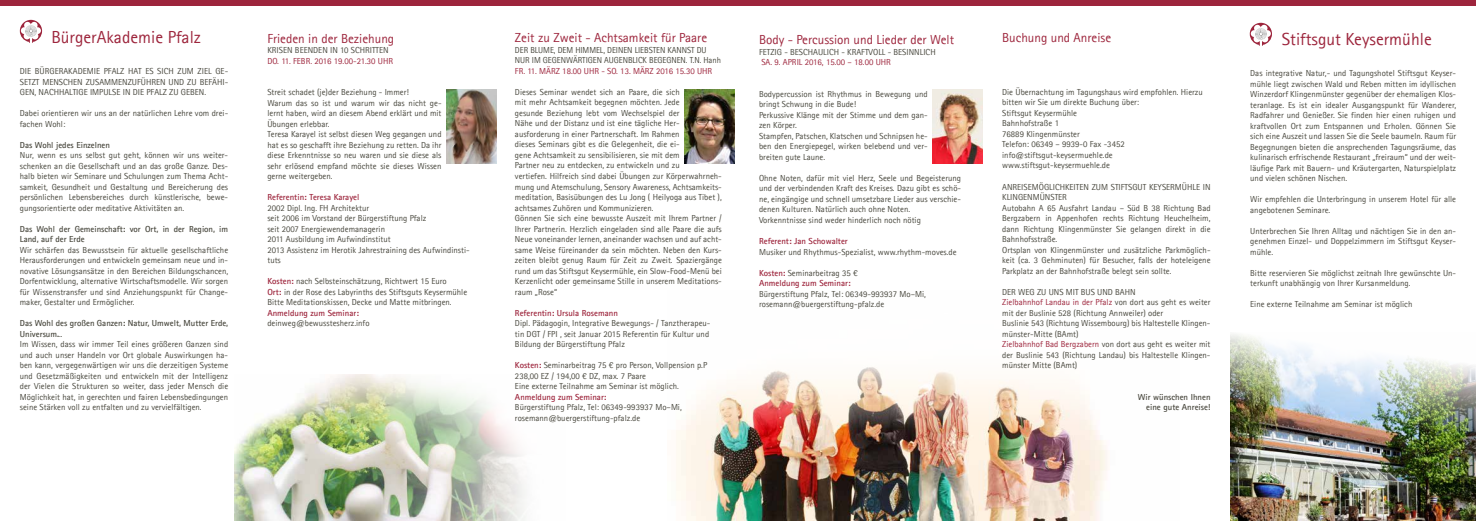
<style>
.page{position:relative;width:1476px;height:521px;background:#fff}
.page>*{position:absolute;margin:0;border:0;box-sizing:border-box;transform-origin:0 0}
.t1{font:17.5px "Agfa Rotis Sans Serif";color:#9d253c}
.t2{font:13.12px "Agfa Rotis Sans Serif";color:#9d253c}
.t3{font:8.75px/10.5px "Agfa Rotis Sans Serif";color:#49483e}
.t4{font:700 8.75px/10.5px "Agfa Rotis Sans Serif";color:#9d253c}
.t5{font:700 8.75px/10.5px "Agfa Rotis Sans Serif";color:#49483e}
.t6{font:8.75px "Agfa Rotis Sans Serif";color:#9d253c}
.s1{font-weight:700}
.s2{font-weight:700;color:#9d253c}
.s3{font-weight:400;color:#49483e}
.s4{color:#9d253c}
</style>
<div class="page">
<div style="left:0;top:0;width:1476px;height:6px;background:#9d253c"></div>
<img style="left:234px;top:375px;width:292px;height:146px">
<img style="left:676px;top:367px;width:431px;height:154px">
<svg style="left:20px;top:20px;width:22px;height:23px"></svg>
<img style="left:1230px;top:334px;width:246px;height:187px">
<svg style="left:1250px;top:23px;width:22px;height:23px"></svg>
<svg style="left:524px;top:389px;width:2px;height:18px"></svg>
<img style="left:685px;top:89px;width:49px;height:75px">
<img style="left:933px;top:89px;width:49px;height:75px">
<img style="left:446px;top:89px;width:50px;height:75px">
<h1 class="t1" style="left:20px;top:27px;width:183px">BürgerAkademie Pfalz</h1>
<p class="t3" style="left:20px;top:66px;width:210px">Die BürgerAkadem ie Pfalz hat es sich zum Ziel ge&shy;setzt Menschen zusamm</p>
<p class="t3" style="left:20px;top:77px;width:210px;text-indent:98px">enzuführen und zu befähi&shy;gen, nachhaltige Impulse in die Pfalz zu geben.</p>
<p class="t3" style="left:20px;top:108px;width:210px">Dabei orientieren wir uns an der natürlichen Lehre vom drei&shy;fachen Wohl:</p>
<p class="t5" style="left:20px;top:140px;width:92px">Das Wohl jedes Einzelnen</p>
<p class="t3" style="left:20px;top:150px;width:210px;text-align:justify">N ur, wenn es uns selbst gut geht, können wir uns weiter&shy;schenken an die Gesellschaft und an das große Ganze. Des&shy;halb bieten wir Seminare und Schulungen zum Thema Acht&shy;samkeit, Gesundheit und Gestaltung und Bereicherung des persönlichen Lebensbereiches durch künstlerische, bewe&shy;gungsorientierte oder meditative Aktivitäten an.</p>
<p class="t5" style="left:20px;top:224px;width:210px">Das Wohl der Gemeinschaft: vor Ort, in der Region, im<br>Land, auf der Erde</p>
<p class="t3" style="left:20px;top:245px;width:210px;text-align:justify">Wir schärfen das Bewusstsein für aktuelle gesellschaftliche Herausforderungen und entwickeln gemeinsam neue und in&shy;novative Lösungsansätze in den Bereichen Bildungschancen, Dorfentwicklung, alternative Wirtschaftsmodelle. Wir sorgen für Wissenstransfer und sind Anziehungspunkt für Change&shy;maker, Gestalter und Ermöglicher.</p>
<p class="t3" style="left:20px;top:318px;width:210px"><span class="s1">Das Wohl des großen Ganzen: Natur, Umwelt, Mutter Erde, Universum.</span>..<br>I m Wissen, dass wir immer Teil eines größeren Ganzen sind und auch unser Handeln vor Ort globale Auswirkungen ha&shy;ben kann, vergegenwärtigen wir uns die derzeitigen Systeme und Gesetzmäßigkeiten und entwickeln mit der I ntelligenz der Vielen die Strukturen so weiter, dass jeder Mensch die Möglichkeit hat, in gerechten und fairen Lebensbedingungen seine Stärken voll zu entfalten und zu vervielfältigen.</p>
<h2 class="t2" style="left:267px;top:31px;width:128px">Frieden in der Beziehung</h2>
<p class="t3" style="left:267px;top:45px;width:123px">Krisen beenden in 10 Schritten</p>
<p class="t6" style="left:267px;top:56px;width:127px">Do. 11. FebR. 2016 19.00-21.30 U hr</p>
<p class="t3" style="left:267px;top:87px;width:176px">Streit schadet (je)der Beziehung - I mmer!<br>Warum das so ist und warum wir das nicht ge&shy;lernt haben, wird an diesem Abend erklärt und mit Übungen erlebbar.<br>Teresa Karayel ist selbst diesen Weg gegangen und hat es so geschafft ihre Beziehung zu retten. Da ihr diese Erkenntnisse so neu waren und sie diese als sehr erlösend empfand möchte sie dieses Wissen gerne weitergeben.</p>
<p class="t4" style="left:267px;top:192px;width:93px">Referentin: Teresa Karayel</p>
<p class="t3" style="left:267px;top:202px;width:204px">2002 Dipl. I ng. FH Architektur<br>seit 2006 im Vorstand der Bürgerstiftung Pfalz<br>seit 2007 Energiewendemanagerin<br>2011 Ausbildung im Aufwindinstitut<br>2013 Assistenz im Herotik Jahrestraining des Aufwindinsti&shy;tuts</p>
<p class="t3" style="left:267px;top:276px;width:201px"><span class="s2">Kosten:</span> nach Selbsteinschätzung, Richtwert 15 Euro<br><span class="s2">Ort:</span> in der Rose des Labyrinths des Stiftsguts Keysermühle<br>Bitte Meditationskissen, Decke und Matte mitbringen.</p>
<p class="t4" style="left:267px;top:307px;width:93px">Anmeldung zum Seminar:</p>
<p class="t3" style="left:267px;top:318px;width:104px">deinweg@bewusstesherz.info</p>
<h2 class="t2" style="left:515px;top:30px;width:194px">Zeit zu Zweit - Achtsamkeit für Paare</h2>
<p class="t3" style="left:515px;top:45px;width:207px">Der Blum e, dem H imm el, deinen Liebsten kannst du nur im gegenwärtigen Augenblick begegnen. T.N. Hanh</p>
<p class="t6" style="left:515px;top:66px;width:199px">Fr. 11. März 18.00 U hr - So. 13. März 2016 15.30 U hr</p>
<p class="t3" style="left:515px;top:87px;width:208px">Dieses Seminar wendet sich an Paare, die sich<br>mit mehr Achtsamkeit begegnen möchten. Jede<br>gesunde Beziehung lebt vom Wechselspiel der<br>Nähe und der Distanz und ist eine tägliche Her&shy;ausforderung in einer Partnerschaft. I m Rahmen<br>dieses Seminars gibt es die Gelegenheit, die ei-<br>gene Achtsamkeit zu sensibilisieren, sie mit dem<br>Partner neu zu entdecken, zu entwickeln und zu<br>vertiefen. H ilfreich sind dabei Übungen zur Körperwahrneh&shy;mung und Atemschulung, Sensory Awareness, Achtsamkeits&shy;meditation, Basisübungen des Lu Jong ( Heilyoga aus Tibet ), achtsames Zuhören und Kommunizieren.<br>Gönnen Sie sich eine bewusste Auszeit mit I hrem Partner / I hrer Partnerin. Herzlich eingeladen sind alle Paare die aufs Neue voneinander lernen, aneinander wachsen und auf acht&shy;same Weise füreinander da sein möchten. Neben den Kurs&shy;zeiten bleibt genug Raum für Zeit zu Zweit. Spaziergänge rund um das Stiftsgut Keysermühle, ein Slow-Food-Menü bei Kerzenlicht oder gemeinsame Stille in unserem Meditations&shy;raum „Rose“</p>
<p class="t4" style="left:515px;top:307px;width:104px">Referentin: Ursula Rosemann</p>
<p class="t3" style="left:515px;top:318px;width:197px">Dipl. Pädagogin, I ntegrative Bewegungs- / Tanztherapeu&shy;tin DGT</p>
<p class="t3" style="left:515px;top:328px;width:196px;text-indent:28px">/ FPI , seit Januar 2015 Referentin für Kultur und<br>Bildung der Bürgerstiftung Pfalz</p>
<p class="t3" style="left:515px;top:360px;width:194px"><span class="s2">Kosten:</span> Seminarbeitrag 75 € pro Person, Vollpension p.P<br>238,00 EZ / 194,00 € DZ, max. 7 Paare<br>Eine externe Teilnahme am Seminar ist möglich.</p>
<p class="t4" style="left:515px;top:391px;width:93px">Anmeldung zum Seminar:</p>
<p class="t3" style="left:515px;top:402px;width:168px">Bürgerstiftung Pfalz, Tel: 06349-993937 Mo–Mi, rosemann@buergerstiftung-pfalz.de</p>
<h2 class="t2" style="left:759px;top:32px;width:197px">Body - Percussion und Lieder der Welt</h2>
<p class="t3" style="left:759px;top:47px;width:178px">fetzig - beschaulich - kraftvoll - besinnlich</p>
<p class="t6" style="left:761px;top:57px;width:131px">Sa. 9. April 2016, 15.00 – 18.00 U hr</p>
<p class="t3" style="left:759px;top:89px;width:170px">Bodypercussion ist Rhythmus in Bewegung und bringt Schwung in die Bude!<br>Perkussive Klänge mit der Stimme und dem gan&shy;zen Körper.<br>Stampfen, Patschen, Klatschen und Schnipsen he&shy;ben den Energiepegel, wirken belebend und ver&shy;breiten gute Laune.</p>
<p class="t3" style="left:759px;top:173px;width:204px">Ohne Noten, dafür mit viel Herz, Seele und Begeisterung und der verbindenden Kraft des Kreises. Dazu gibt es schö&shy;ne, eingängige und schnell umsetzbare Lieder aus verschie&shy;denen Kulturen. Natürlich auch ohne Noten.<br>Vorkenntnisse sind weder hinderlich noch nötig</p>
<p class="t4" style="left:759px;top:236px;width:90px">Referent: Jan Schowalter</p>
<p class="t3" style="left:759px;top:246px;width:199px">Musiker und Rhythmus-Spezialist, www.rhythm-moves.de</p>
<p class="t4" style="left:759px;top:267px;width:100px">Kosten: <span class="s3">Seminarbeitrag 35 €<br></span>Anmeldung zum Seminar:</p>
<p class="t3" style="left:759px;top:288px;width:168px">Bürgerstiftung Pfalz, Tel: 06349-993937 Mo–Mi, rosemann@buergerstiftung-pfalz.de</p>
<h2 class="t2" style="left:1002px;top:30px;width:111px">Buchung und Anreise</h2>
<p class="t3" style="left:1002px;top:87px;width:202px">Die Übernachtung im Tagungshaus wird empfohlen. H ierzu bitten wir Sie um direkte Buchung über:<br>Stiftsgut Keysermühle<br>Bahnhofstraße 1<br>76889 Klingenmünster<br>Telefon: 06349 – 9939-0 Fax -3452 info@stiftsgut-keysermuehle.de www.stiftsgut-keysermuehle.de</p>
<p class="t3" style="left:1002px;top:181px;width:210px">Anreisemöglichkeiten zum Stiftsgut Keyserm ühle in Klingenm ünster<br>Autobahn A 65 Ausfahrt Landau – Süd B 38 Richtung Bad Bergzabern in Appenhofen rechts Richtung Heuchelheim, dann Richtung Klingenmünster Sie gelangen direkt in die Bahnhofsstraße.<br>Ortsplan von Klingenmünster und zusätzliche Parkmöglich&shy;keit (ca. 3 Gehminuten) für Besucher, falls der hoteleigene Parkplatz an der Bahnhofstraße belegt sein sollte.</p>
<p class="t3" style="left:1002px;top:286px;width:210px">Der Weg zu uns m it Bus und Bahn<br><span class="s4">Zielbahnhof Landau in der Pfalz</span> von dort aus geht es weiter mit der Buslinie 528 (Richtung Annweiler) oder<br>Buslinie 543 (Richtung Wissembourg) bis Haltestelle Klingen&shy;münster-Mitte (BAmt)<br><span class="s4">Zielbahnhof Bad Bergzabern</span> von dort aus geht es weiter mit der Buslinie 543 (Richtung Landau) bis Haltestelle Klingen&shy;münster Mitte (BAmt)</p>
<p class="t5" style="left:1138px;top:391px;width:74px;text-align:right">Wir wünschen Ihnen eine gute Anreise!</p>
<h1 class="t1" style="left:1282px;top:28px;width:151px">Stiftsgut Keysermühle</h1>
<p class="t3" style="left:1250px;top:68px;width:207px;text-align:justify">Das integrative Natur,- und Tagungshotel Stiftsgut Keyser&shy;mühle liegt zwischen Wald und Reben mitten im idyllischen Winzerdorf Klingenmünster gegenüber der ehemaligen Klos&shy;teranlage. Es ist ein idealer Ausgangspunkt für Wanderer, Radfahrer und Genießer. Sie finden hier einen ruhigen und kraftvollen Ort zum Entspannen und Erholen. Gönnen Sie sich eine Auszeit und lassen Sie die Seele baumeln. Raum für Begegnungen bieten die ansprechenden Tagungsräume, das kulinarisch erfrischende Restaurant „freiraum“ und der weit&shy;läufige Park mit Bauern- und Kräutergarten, Naturspielplatz und vielen schönen N ischen.</p>
<p class="t3" style="left:1250px;top:194px;width:207px">Wir empfehlen die U nterbringung in unserem Hotel für alle angebotenen Seminare.</p>
<p class="t3" style="left:1250px;top:225px;width:207px;text-align:justify">U nterbrechen Sie I hren Alltag und nächtigen Sie in den an&shy;genehmen Einzel- und Doppelzimmern im Stiftsgut Keyser&shy;mühle.</p>
<p class="t3" style="left:1250px;top:267px;width:207px">Bitte reservieren Sie möglichst zeitnah I hre gewünschte U n&shy;terkunft unabhängig von I hrer Kursanmeldung.</p>
<p class="t3" style="left:1250px;top:299px;width:164px">Eine externe Teilnahme am Seminar ist möglich</p>
</div>
